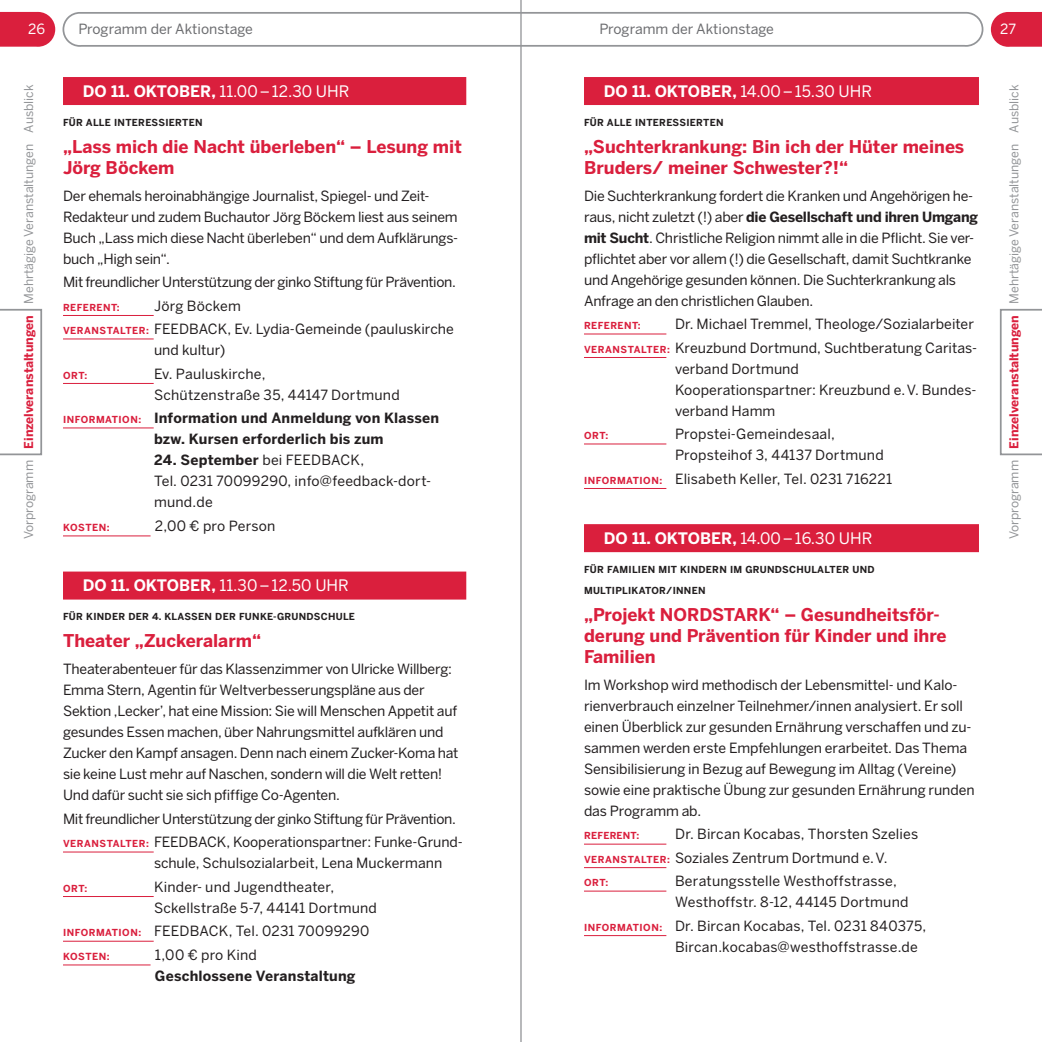
<style>
.page{position:relative;width:1042px;height:1042px;background:#fff}
.page>*{position:absolute;margin:0;border:0;box-sizing:border-box;transform-origin:0 0}
.t1{font:700 17.5px/21px "Benton Sans";color:#da1f3d}
.t2{font:15.75px "Benton Sans";color:#fff}
.t3{font:14px/21px "Benton Sans";letter-spacing:-.01em;color:#231f20}
.t4{font:14px/21px "Benton Sans";letter-spacing:.015em;color:#231f20}
.t5{font:14px/21px "Benton Sans";letter-spacing:.01em;color:#231f20}
.t6{font:700 14px/21px "Benton Sans";letter-spacing:.015em;color:#231f20}
.t7{font:14px "Benton Sans";letter-spacing:-.03em;color:#231f20}
.t8{font:14px "Benton Sans";color:#6c6d70}
.t9{font:14px "Benton Sans";color:#fff}
.t10{font:12.25px "Benton Sans";color:#939598}
.t11{font:700 9.8px "Benton Sans";letter-spacing:.05em;color:#da1f3d}
.t12{font:700 9.62px/21px "Benton Sans";letter-spacing:.03em;color:#231f20}
.t13{font:700 9.62px "Benton Sans";letter-spacing:.045em;color:#da1f3d}
.t14{font:700 9.62px "Benton Sans";letter-spacing:.02em;color:#da1f3d}
.s1{font-weight:700;color:#da1f3d}
.s2{font-weight:700}
.s3{font-weight:700;font-size:9.62px;color:#da1f3d}
.s4{font-size:9.62px;color:#da1f3d}
.s5{font-size:14.17px}
.s6{font-weight:400;font-size:14.17px}
.s7{font-weight:400}
</style>
<div class="page">
<svg style="left:0;top:12px;width:55px;height:35px;background:#dc2f4a"></svg>
<svg style="left:62px;top:13px;width:922px;height:34px"></svg>
<svg style="left:991px;top:12px;width:51px;height:35px;background:#dc304c"></svg>
<svg style="left:0;top:309px;width:42px;height:146px"></svg>
<svg style="left:1000px;top:309px;width:42px;height:146px"></svg>
<div style="left:63px;top:77px;width:403px;height:28px;background:#da1f3d"></div>
<hr style="left:63px;top:315px;width:91px;height:1px;background:#da1f3d">
<hr style="left:63px;top:339px;width:91px;height:1px;background:#da1f3d">
<hr style="left:63px;top:383px;width:91px;height:1px;background:#da1f3d">
<hr style="left:63px;top:428px;width:91px;height:1px;background:#da1f3d">
<hr style="left:63px;top:535px;width:88px;height:1px;background:#da1f3d">
<div style="left:63px;top:571px;width:403px;height:28px;background:#da1f3d"></div>
<hr style="left:63px;top:852px;width:91px;height:1px;background:#da1f3d">
<hr style="left:63px;top:896px;width:91px;height:1px;background:#da1f3d">
<hr style="left:63px;top:941px;width:91px;height:1px;background:#da1f3d">
<hr style="left:63px;top:964px;width:88px;height:1px;background:#da1f3d">
<div style="left:584px;top:77px;width:395px;height:28px;background:#da1f3d"></div>
<hr style="left:584px;top:334px;width:82px;height:1px;background:#da1f3d">
<hr style="left:584px;top:357px;width:82px;height:1px;background:#da1f3d">
<hr style="left:584px;top:444px;width:82px;height:1px;background:#da1f3d">
<hr style="left:584px;top:488px;width:82px;height:1px;background:#da1f3d">
<div style="left:584px;top:524px;width:395px;height:28px;background:#da1f3d"></div>
<hr style="left:584px;top:844px;width:82px;height:1px;background:#da1f3d">
<hr style="left:584px;top:867px;width:82px;height:1px;background:#da1f3d">
<hr style="left:584px;top:891px;width:82px;height:1px;background:#da1f3d">
<hr style="left:584px;top:935px;width:82px;height:1px;background:#da1f3d">
<hr style="left:520px;top:0;width:2px;height:1042px;background:#939598">
<p class="t9" style="left:28px;top:21px;width:18px">26</p>
<p class="t9" style="left:1000px;top:21px;width:17px">27</p>
<p class="t8" style="left:78px;top:21px;width:176px">Programm der Aktionstage</p>
<p class="t8" style="left:599px;top:21px;width:176px">Programm der Aktionstage</p>
<p class="t10" style="left:22px;top:539px;width:456px;rotate:-90deg">Vorprogramm <span class="s1">Einzelveranstaltungen</span> Mehrtägige Veranstaltungen Ausblick</p>
<p class="t2" style="left:83px;top:82px;width:268px"><span class="s2">DO 11. OKTOBER,</span> 11.00–12.30 UHR</p>
<p class="t12" style="left:63px;top:112px;width:141px">FÜR ALLE INTERESSIERTEN</p>
<p class="t1" style="left:63px;top:136px;width:400px">„Lass mich die Nacht überleben“ – Lesung mit<br>Jörg Böckem</p>
<p class="t3" style="left:63px;top:185px;width:396px">Der ehemals heroinabhängige Journalist, Spiegel- und Zeit-Redakteur und zudem Buchautor Jörg Böckem liest aus seinem Buch „Lass mich diese Nacht überleben“ und dem Aufklärungs&shy;buch „High sein“.</p>
<p class="t7" style="left:63px;top:274px;width:394px">Mit freundlicher Unterstützung der ginko Stiftung für Prävention.</p>
<p class="t13" style="left:63px;top:301px;width:58px">REFERENT:</p>
<p class="t3" style="left:63px;top:294px;width:392px;line-height:23.4px;text-indent:91px">Jörg Böckem<br><span class="s3">VERANSTALTER:</span> FEEDBACK, Ev. Lydia-Gemeinde (pauluskirche</p>
<p class="t3" style="left:154px;top:339px;width:73px">und kultur)</p>
<p class="t13" style="left:63px;top:369px;width:26px">ORT:</p>
<p class="t4" style="left:154px;top:363px;width:247px">Ev. Pauluskirche,<br>Schützenstraße 35, 44147 Dortmund</p>
<p class="t6" style="left:154px;top:407px;width:287px;text-indent:-91px"><span class="s4">INFORMATION:</span> Information und Anmeldung von Klassen bzw. Kursen erforderlich bis zum</p>
<p class="t4" style="left:154px;top:449px;width:278px"><span class="s2">24. September</span> bei FEEDBACK,<br>Tel. 0231 70099290, info@feedback-dort&shy;mund.de</p>
<p class="t11" style="left:63px;top:522px;width:48px">KOSTEN:</p>
<p class="t4" style="left:155px;top:515px;width:122px"><span class="s5">2,00</span> € pro Person</p>
<p class="t2" style="left:83px;top:576px;width:268px"><span class="s2">DO 11. OKTOBER,</span> 11.30–12.50 UHR</p>
<p class="t12" style="left:63px;top:606px;width:293px">FÜR KINDER DER 4. KLASSEN DER FUNKE-GRUNDSCHULE</p>
<p class="t1" style="left:63px;top:630px;width:200px">Theater „Zuckeralarm“</p>
<p class="t3" style="left:63px;top:658px;width:397px">Theaterabenteuer für das Klassenzimmer von Ulricke Willberg:<br>Emma Stern, Agentin für Weltverbesserungspläne aus der Sektion ‚Lecker’, hat eine Mission: Sie will Menschen Appetit auf gesundes Essen machen, über Nahrungsmittel aufklären und Zucker den Kampf ansagen. Denn nach einem Zucker-Koma hat sie keine Lust mehr auf Naschen, sondern will die Welt retten!<br>Und dafür sucht sie sich pfiffige Co-Agenten.</p>
<p class="t3" style="left:63px;top:807px;width:401px;line-height:23.4px">Mit freundlicher Unterstützung der ginko Stiftung für Prävention.<br><span class="s3">VERANSTALTER:</span> FEEDBACK, Kooperationspartner: Funke-Grund-</p>
<p class="t3" style="left:154px;top:852px;width:290px">schule, Schulsozialarbeit, Lena Muckermann</p>
<p class="t13" style="left:63px;top:882px;width:26px">ORT:</p>
<p class="t4" style="left:154px;top:876px;width:224px">Kinder- und Jugendtheater,<br>Sckellstraße 5-7, 44141 Dortmund</p>
<p class="t5" style="left:63px;top:920px;width:308px"><span class="s3">INFORMATION:</span> FEEDBACK, Tel. 0231 70099290</p>
<p class="t11" style="left:63px;top:951px;width:48px">KOSTEN:</p>
<p class="t6" style="left:155px;top:944px;width:202px"><span class="s6">1,00</span> <span class="s7">€ pro Kind<br></span>Geschlossene Veranstaltung</p>
<p class="t2" style="left:604px;top:82px;width:270px"><span class="s2">DO 11. OKTOBER,</span> 14.00–15.30 UHR</p>
<p class="t12" style="left:584px;top:112px;width:141px">FÜR ALLE INTERESSIERTEN</p>
<p class="t1" style="left:584px;top:136px;width:382px">„Suchterkrankung: Bin ich der Hüter meines<br>Bruders/ meiner Schwester?!“</p>
<p class="t3" style="left:584px;top:185px;width:396px">Die Suchterkrankung fordert die Kranken und Angehörigen he&shy;raus, nicht zuletzt (!) aber <span class="s2">die Gesellschaft und ihren Umgang mit Sucht</span>. Christliche Religion nimmt alle in die Pflicht. Sie ver&shy;pflichtet aber vor allem (!) die Gesellschaft, damit Suchtkranke und Angehörige gesunden können. Die Suchterkrankung als Anfrage an den christlichen Glauben.</p>
<p class="t13" style="left:584px;top:320px;width:58px">REFERENT:</p>
<p class="t3" style="left:584px;top:312px;width:395px;line-height:23.4px;text-align:right">Dr. Michael Tremmel, Theologe/Sozialarbeiter<br><span class="s3">VERANSTALTER:</span> Kreuzbund Dortmund, Suchtberatung Caritas-</p>
<p class="t3" style="left:675px;top:358px;width:303px">verband Dortmund<br>Kooperationspartner: Kreuzbund e.V. Bundes&shy;verband Hamm</p>
<p class="t13" style="left:584px;top:430px;width:26px">ORT:</p>
<p class="t5" style="left:675px;top:423px;width:210px">Propstei-Gemeindesaal,<br>Propsteihof 3, 44137 Dortmund</p>
<p class="t5" style="left:584px;top:468px;width:310px"><span class="s3">INFORMATION:</span> Elisabeth Keller, Tel. 0231 716221</p>
<p class="t2" style="left:604px;top:529px;width:270px"><span class="s2">DO 11. OKTOBER,</span> 14.00–16.30 UHR</p>
<p class="t12" style="left:584px;top:559px;width:292px">FÜR FAMILIEN MIT KINDERN IM GRUNDSCHULALTER UND<br>MULTIPLIKATOR/INNEN</p>
<p class="t1" style="left:584px;top:604px;width:364px">„Projekt NORDSTARK“ – Gesundheitsför&shy;derung und Prävention für Kinder und ihre<br>Familien</p>
<p class="t3" style="left:584px;top:674px;width:392px">Im Workshop wird methodisch der Lebensmittel- und Kalo&shy;rienverbrauch einzelner Teilnehmer/innen analysiert. Er soll einen Überblick zur gesunden Ernährung verschaffen und zu&shy;sammen werden erste Empfehlungen erarbeitet. Das Thema Sensibilisierung in Bezug auf Bewegung im Alltag (Vereine) sowie eine praktische Übung zur gesunden Ernährung runden das Programm ab.</p>
<p class="t14" style="left:584px;top:830px;width:57px">REFERENT:</p>
<p class="t3" style="left:584px;top:822px;width:336px;line-height:23.4px;text-indent:91px">Dr. Bircan Kocabas, Thorsten Szelies<br><span class="s3">VERANSTALTER:</span> Soziales Zentrum Dortmund e.V.</p>
<p class="t13" style="left:584px;top:877px;width:26px">ORT:</p>
<p class="t4" style="left:675px;top:870px;width:235px">Beratungsstelle Westhoffstrasse,<br>Westhoffstr. 8-12, 44145 Dortmund</p>
<p class="t4" style="left:675px;top:915px;width:253px;text-indent:-91px"><span class="s3">INFORMATION:</span> Dr. Bircan Kocabas, Tel. 0231 840375,<br>Bircan.kocabas@westhoffstrasse.de</p>
<p class="t10" style="left:1006px;top:539px;width:456px;rotate:-90deg">Vorprogramm <span class="s1">Einzelveranstaltungen</span> Mehrtägige Veranstaltungen Ausblick</p>
</div>
